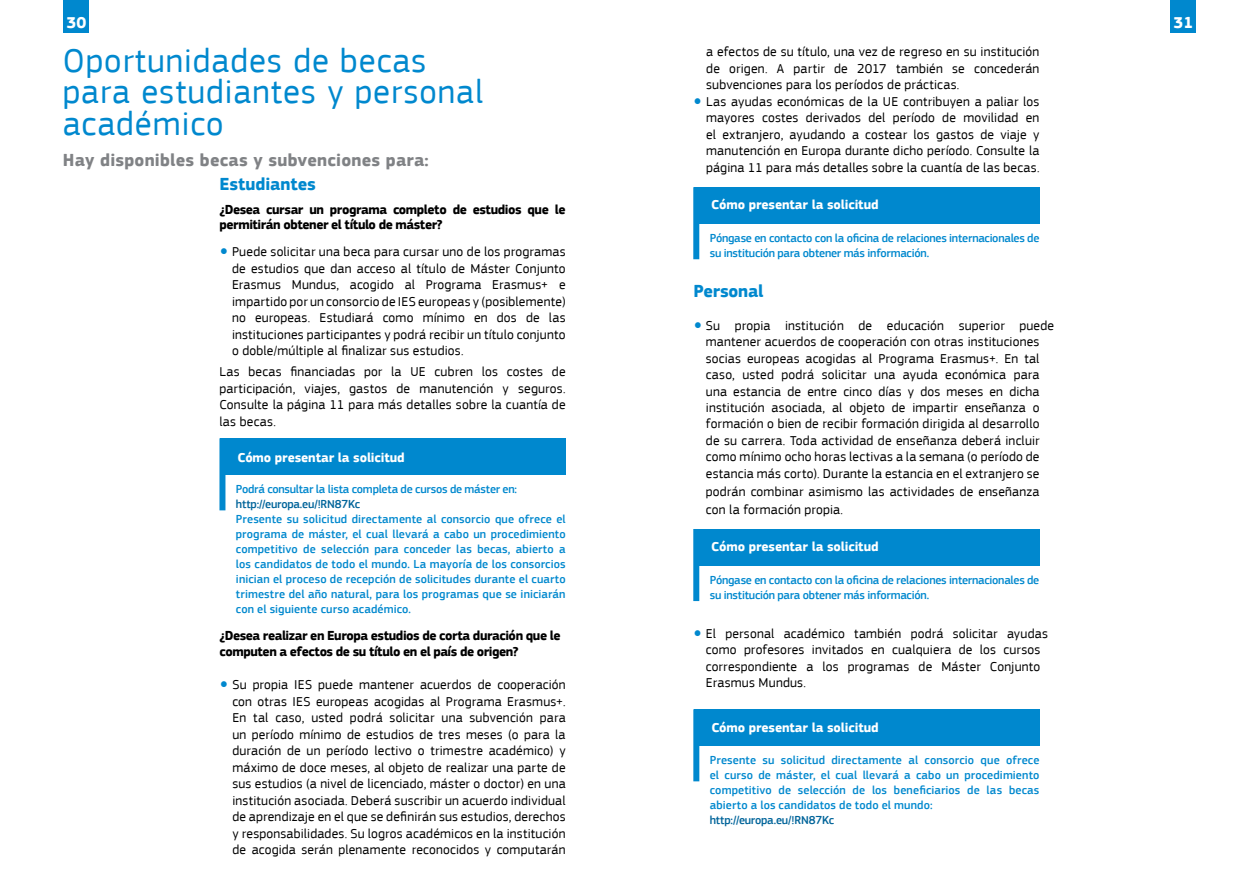
<style>
.page{position:relative;width:1259px;height:893px;background:#fff}
.page>*{position:absolute;margin:0;border:0;box-sizing:border-box;transform-origin:0 0}
.t1{font:34.5px/31.5px "EC Square Sans Pro";letter-spacing:.03em;color:#0088ce}
.t2{font:700 18px "EC Square Sans Pro";letter-spacing:.01em;color:#808285}
.t3{font:700 18px "EC Square Sans Pro";letter-spacing:-.01em;color:#0088ce}
.t4{font:700 16.5px "EC Square Sans Pro";color:#fff}
.t5{font:13.5px/16.5px "EC Square Sans Pro";letter-spacing:.015em;color:#000;text-align:justify}
.t6{font:700 13.5px/15px "EC Square Sans Pro";letter-spacing:-.035em;color:#000}
.t7{font:700 13.5px "EC Square Sans Pro";letter-spacing:-.01em;color:#fff}
.t8{font:500 12px/15px "EC Square Sans Pro";letter-spacing:-.02em;color:#0088ce;text-align:justify}
.t9{font:500 12px "EC Square Sans Pro";letter-spacing:-.02em;color:#00649a}
.s1{font-size:31.5px;color:#0088ce}
</style>
<div class="page">
<div style="left:219px;top:438px;width:6px;height:72px;background:#0088ce"></div>
<div style="left:220px;top:438px;width:346px;height:36px;background:#0088ce"></div>
<div style="left:64px;top:3px;width:25px;height:30px;background:#0088ce"></div>
<div style="left:694px;top:187px;width:345px;height:36px;background:#0088ce"></div>
<div style="left:693px;top:187px;width:6px;height:72px;background:#0088ce"></div>
<div style="left:694px;top:529px;width:345px;height:36px;background:#0088ce"></div>
<div style="left:693px;top:529px;width:6px;height:72px;background:#0088ce"></div>
<div style="left:694px;top:709px;width:345px;height:36px;background:#0088ce"></div>
<div style="left:693px;top:709px;width:6px;height:72px;background:#0088ce"></div>
<div style="left:1170px;top:3px;width:26px;height:30px;background:#0088ce"></div>
<div style="left:64px;top:0;width:25px;height:7px;background:#0088ce"></div>
<div style="left:1170px;top:0;width:26px;height:7px;background:#0088ce"></div>
<p class="t4" style="left:67px;top:12px;width:21px">30</p>
<h1 class="t1" style="left:63px;top:45px;width:422px">Oportunidades de becas para estudiantes y personal académico</h1>
<h2 class="t2" style="left:63px;top:150px;width:367px">Hay disponibles becas y subvenciones para:</h2>
<h2 class="t3" style="left:219px;top:174px;width:98px">Estudiantes</h2>
<p class="t6" style="left:219px;top:203px;width:347px">¿Desea cursar un programa completo de estudios que le permitirán obtener el título de máster?</p>
<p class="t5" style="left:232px;top:244px;width:335px;text-indent:-13px"><span class="s1">•</span> Puede solicitar una beca para cursar uno de los programas de estudios que dan acceso al título de Máster Conjunto Erasmus Mundus, acogido al Programa Erasmus+ e impartido por un consorcio de IES europeas y (posiblemente) no europeas. Estudiará como mínimo en dos de las instituciones participantes y podrá recibir un título conjunto o doble/múltiple al finalizar sus estudios.</p>
<p class="t5" style="left:219px;top:363px;width:348px">Las becas financiadas por la UE cubren los costes de participación, viajes, gastos de manutención y seguros.<br>Consulte la página 11 para más detalles sobre la cuantía de las becas.</p>
<p class="t7" style="left:237px;top:449px;width:169px">Cómo presentar la solicitud</p>
<p class="t8" style="left:236px;top:482px;width:283px">Podrá consultar la lista completa de cursos de máster en:</p>
<p class="t9" style="left:236px;top:497px;width:126px">http://europa.eu/!RN87Kc</p>
<p class="t8" style="left:236px;top:512px;width:331px">Presente su solicitud directamente al consorcio que ofrece el programa de máster, el cual llevará a cabo un procedimiento competitivo de selección para conceder las becas, abierto a los candidatos de todo el mundo. La mayoría de los consorcios inician el proceso de recepción de solicitudes durante el cuarto trimestre del año natural, para los programas que se iniciarán con el siguiente curso académico.</p>
<p class="t6" style="left:219px;top:628px;width:343px;line-height:16.5px">¿Desea realizar en Europa estudios de corta duración que le computen a efectos de su título en el país de origen?</p>
<p class="t5" style="left:232px;top:677px;width:335px;text-indent:-13px"><span class="s1">•</span> Su propia IES puede mantener acuerdos de cooperación con otras IES europeas acogidas al Programa Erasmus+.<br>En tal caso, usted podrá solicitar una subvención para un período mínimo de estudios de tres meses (o para la duración de un período lectivo o trimestre académico) y máximo de doce meses, al objeto de realizar una parte de sus estudios (a nivel de licenciado, máster o doctor) en una institución asociada. Deberá suscribir un acuerdo individual de aprendizaje en el que se definirán sus estudios, derechos y responsabilidades. Su logros académicos en la institución de acogida serán plenamente reconocidos y computarán</p>
<p class="t5" style="left:706px;top:43px;width:335px">a efectos de su título, una vez de regreso en su institución de origen. A partir de 2017 también se concederán subvenciones para los períodos de prácticas.</p>
<p class="t5" style="left:706px;top:93px;width:335px;text-indent:-13px"><span class="s1">•</span> Las ayudas económicas de la UE contribuyen a paliar los mayores costes derivados del período de movilidad en el extranjero, ayudando a costear los gastos de viaje y manutención en Europa durante dicho período. Consulte la página 11 para más detalles sobre la cuantía de las becas.</p>
<p class="t7" style="left:711px;top:197px;width:169px">Cómo presentar la solicitud</p>
<p class="t8" style="left:710px;top:231px;width:331px">Póngase en contacto con la oficina de relaciones internacionales de su institución para obtener más información.</p>
<h2 class="t3" style="left:693px;top:280px;width:72px">Personal</h2>
<p class="t5" style="left:693px;top:317px;width:362px;text-align:center"><span class="s1">•</span> Su propia institución de educación superior puede mantener acuerdos de cooperación con otras instituciones socias europeas acogidas al Programa Erasmus+. En tal caso, usted podrá solicitar una ayuda económica para<br>una estancia de entre cinco días y dos meses en dicha institución asociada, al objeto de impartir enseñanza o formación o bien de recibir formación dirigida al desarrollo<br>de su carrera. Toda actividad de enseñanza deberá incluir como mínimo ocho horas lectivas a la semana (o período de estancia más corto). Durante la estancia en el extranjero se</p>
<p class="t5" style="left:706px;top:483px;width:335px;line-height:18px">podrán combinar asimismo las actividades de enseñanza con la formación propia.</p>
<p class="t7" style="left:711px;top:539px;width:169px">Cómo presentar la solicitud</p>
<p class="t8" style="left:710px;top:572px;width:331px">Póngase en contacto con la oficina de relaciones internacionales de su institución para obtener más información.</p>
<p class="t5" style="left:706px;top:625px;width:344px;text-align:left;text-indent:-13px"><span class="s1">•</span> El personal académico también podrá solicitar ayudas como profesores invitados en cualquiera de los cursos correspondiente a los programas de Máster Conjunto Erasmus Mundus.</p>
<p class="t7" style="left:711px;top:719px;width:169px">Cómo presentar la solicitud</p>
<p class="t8" style="left:710px;top:753px;width:331px">Presente su solicitud directamente al consorcio que ofrece el curso de máster, el cual llevará a cabo un procedimiento competitivo de selección de los beneficiarios de las becas abierto a los candidatos de todo el mundo:</p>
<p class="t9" style="left:710px;top:813px;width:126px">http://europa.eu/!RN87Kc</p>
<p class="t4" style="left:1173px;top:12px;width:21px">31</p>
</div>
